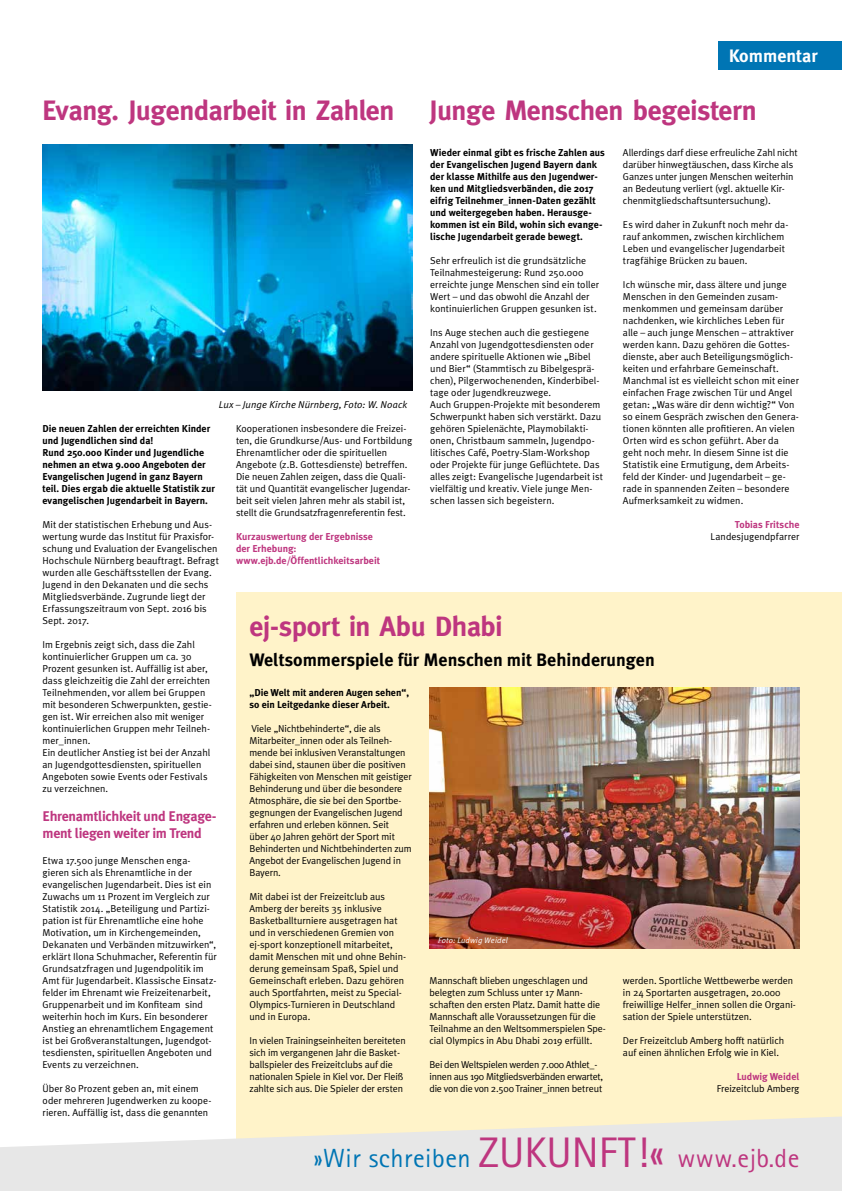
<style>
.page{position:relative;width:842px;height:1191px;background:#fff}
.page>*{position:absolute;margin:0;border:0;box-sizing:border-box;transform-origin:0 0}
.t1{font:700 28px "Meta";letter-spacing:-.015em;color:#be367f}
.t2{font:26.3px "Rotis Sans Serif";letter-spacing:.02em;color:#0075b4}
.t3{font:700 18px "Meta Plus";color:#000}
.t4{font:700 18px "Meta Plus";color:#fff}
.t5{font:700 14px/16.8px "Meta Plus";letter-spacing:-.02em;color:#be367f}
.t6{font:10px/12px "Meta Plus Normal";color:#000}
.t7{font:700 10px/12px "Meta Plus";color:#000}
.t8{font:10px/12px "Meta Plus Normal";letter-spacing:-.025em;color:#000}
.t9{font:700 10px/12px "Meta Plus";color:#be367f}
.t10{font:italic 10px "Meta Plus Normal";letter-spacing:.01em;color:#000}
.t11{font:italic 8px "Meta Plus Normal";letter-spacing:.015em;color:#fff}
.s1{font-size:42.7px;color:#be367f}
.s2{color:#be367f}
</style>
<div class="page">
<div style="left:236px;top:592px;width:606px;height:554px;background:#fff3c9"></div>
<svg style="left:0;top:1116px;width:842px;height:75px;fill:#e7e7e7"></svg>
<img style="left:429px;top:687px;width:370px;height:261px">
<img style="left:43px;top:144px;width:369px;height:246px">
<div style="left:718px;top:41px;width:124px;height:28px;background:#0075b4"></div>
<h1 class="t1" style="left:43px;top:94px;width:353px">Evang. Jugendarbeit in Zahlen</h1>
<h3 class="t4" style="left:729px;top:45px;width:91px">Kommentar</h3>
<h1 class="t1" style="left:429px;top:94px;width:329px">Junge Menschen begeistern</h1>
<p class="t7" style="left:430px;top:146px;width:176px">Wieder einmal gibt es frische Zahlen aus der Evangelischen Jugend Bayern dank der klasse Mithilfe aus den Jugendwer&shy;ken und Mitgliedsverbänden, die 2017 eifrig Teilnehmer_innen-Daten gezählt und weitergegeben haben. Herausge&shy;kommen ist ein Bild, wohin sich evange&shy;lische Jugendarbeit gerade bewegt.</p>
<p class="t6" style="left:430px;top:254px;width:170px">Sehr erfreulich ist die grundsätzliche Teilnahmesteigerung: Rund 250.000 erreichte junge Menschen sind ein toller Wert – und das obwohl die Anzahl der kontinuierlichen Gruppen gesunken ist.</p>
<p class="t6" style="left:430px;top:326px;width:174px">Ins Auge stechen auch die gestiegene Anzahl von Jugendgottesdiensten oder andere spirituelle Aktionen wie „Bibel und Bier“ (Stammtisch zu Bibelgesprä&shy;chen), Pilgerwochenenden, Kinderbibel&shy;tage oder Jugendkreuzwege.<br>Auch Gruppen-Projekte mit besonderem Schwerpunkt haben sich verstärkt. Dazu gehören Spielenächte, Playmobilakti&shy;onen, Christbaum sammeln, Jugendpo&shy;litisches Café, Poetry-Slam-Workshop oder Projekte für junge Geflüchtete. Das alles zeigt: Evangelische Jugendarbeit ist vielfältig und kreativ. Viele junge Men&shy;schen lassen sich begeistern.</p>
<p class="t6" style="left:623px;top:146px;width:176px">Allerdings darf diese erfreuliche Zahl nicht darüber hinwegtäuschen, dass Kirche als Ganzes unter jungen Menschen weiterhin an Bedeutung verliert (vgl. aktuelle Kir&shy;chenmitgliedschaftsuntersuchung).</p>
<p class="t6" style="left:623px;top:218px;width:166px">Es wird daher in Zukunft noch mehr da&shy;rauf ankommen, zwischen kirchlichem Leben und evangelischer Jugendarbeit tragfähige Brücken zu bauen.</p>
<p class="t6" style="left:623px;top:278px;width:178px">Ich wünsche mir, dass ältere und junge Menschen in den Gemeinden zusam&shy;menkommen und gemeinsam darüber nachdenken, wie kirchliches Leben für alle – auch junge Menschen – attraktiver werden kann. Dazu gehören die Gottes&shy;dienste, aber auch Beteiligungsmöglich&shy;keiten und erfahrbare Gemeinschaft.<br>Manchmal ist es vielleicht schon mit einer einfachen Frage zwischen Tür und Angel getan: „Was wäre dir denn wichtig?“ Von so einem Gespräch zwischen den Genera&shy;tionen könnten alle profitieren. An vielen Orten wird es schon geführt. Aber da geht noch mehr. In diesem Sinne ist die Statistik eine Ermutigung, dem Arbeits&shy;feld der Kinder- und Jugendarbeit – ge&shy;rade in spannenden Zeiten – besondere Aufmerksamkeit zu widmen.</p>
<p class="t9" style="left:735px;top:518px;width:66px">Tobias Fritsche</p>
<p class="t6" style="left:711px;top:530px;width:90px">Landesjugendpfarrer</p>
<p class="t10" style="left:219px;top:399px;width:190px">Lux – Junge Kirche Nürnberg, Foto: W. Noack</p>
<p class="t6" style="left:236px;top:422px;width:178px">Kooperationen insbesondere die Freizei&shy;ten, die Grundkurse/Aus- und Fortbildung Ehrenamtlicher oder die spirituellen Angebote (z.B. Gottesdienste) betreffen.<br>Die neuen Zahlen zeigen, dass die Quali&shy;tät und Quantität evangelischer Jugendar&shy;beit seit vielen Jahren mehr als stabil ist, stellt die Grundsatzfragenreferentin fest.</p>
<p class="t9" style="left:236px;top:530px;width:146px">Kurzauswertung der Ergebnisse der Erhebung: www.ejb.de/Öffentlichkeitsarbeit</p>
<p class="t7" style="left:43px;top:422px;width:174px">Die neuen Zahlen der erreichten Kinder und Jugendlichen sind da!<br>Rund 250.000 Kinder und Jugendliche nehmen an etwa 9.000 Angeboten der Evangelischen Jugend in ganz Bayern teil. Dies ergab die aktuelle Statistik zur evangelischen Jugendarbeit in Bayern.</p>
<p class="t6" style="left:43px;top:518px;width:178px">Mit der statistischen Erhebung und Aus&shy;wertung wurde das Institut für Praxisfor&shy;schung und Evaluation der Evangelischen Hochschule Nürnberg beauftragt. Befragt wurden alle Geschäftsstellen der Evang.<br>Jugend in den Dekanaten und die sechs Mitgliedsverbände. Zugrunde liegt der Erfassungszeitraum von Sept. 2016 bis Sept. 2017.</p>
<p class="t6" style="left:43px;top:638px;width:170px">Im Ergebnis zeigt sich, dass die Zahl kontinuierlicher Gruppen um ca. 30<br>Prozent gesunken ist. Auffällig ist aber, dass gleichzeitig die Zahl der erreichten Teilnehmenden, vor allem bei Gruppen mit besonderen Schwerpunkten, gestie&shy;gen ist. Wir erreichen also mit weniger kontinuierlichen Gruppen mehr Teilneh&shy;mer_innen.<br>Ein deutlicher Anstieg ist bei der Anzahl an Jugendgottesdiensten, spirituellen Angeboten sowie Events oder Festivals zu verzeichnen.</p>
<h3 class="t5" style="left:43px;top:807px;width:175px">Ehrenamtlichkeit und Engage&shy;ment liegen weiter im Trend</h3>
<p class="t6" style="left:43px;top:854px;width:176px">Etwa 17.500 junge Menschen enga&shy;gieren sich als Ehrenamtliche in der evangelischen Jugendarbeit. Dies ist ein Zuwachs um 11 Prozent im Vergleich zur Statistik 2014. „Beteiligung und Partizi&shy;pation ist für Ehrenamtliche eine hohe Motivation, um in Kirchengemeinden, Dekanaten und Verbänden mitzuwirken“, erklärt Ilona Schuhmacher, Referentin für Grundsatzfragen und Jugendpolitik im Amt für Jugendarbeit. Klassische Einsatz&shy;felder im Ehrenamt wie Freizeitenarbeit, Gruppenarbeit und im Konfiteam sind weiterhin hoch im Kurs. Ein besonderer Anstieg an ehrenamtlichem Engagement ist bei Großveranstaltungen, Jugendgot&shy;tesdiensten, spirituellen Angeboten und Events zu verzeichnen.</p>
<p class="t6" style="left:43px;top:1082px;width:170px">Über 80 Prozent geben an, mit einem oder mehreren Jugendwerken zu koope&shy;rieren. Auffällig ist, dass die genannten</p>
<h1 class="t1" style="left:249px;top:610px;width:255px">ej-sport in Abu Dhabi</h1>
<h3 class="t3" style="left:249px;top:649px;width:407px">Weltsommerspiele für Menschen mit Behinderungen</h3>
<p class="t7" style="left:249px;top:686px;width:161px">„Die Welt mit anderen Augen sehen“, so ein Leitgedanke dieser Arbeit.</p>
<p class="t6" style="left:249px;top:722px;width:164px">Viele „Nichtbehinderte“, die als Mitarbeiter_innen oder als Teilneh&shy;mende bei inklusiven Veranstaltungen dabei sind, staunen über die positiven Fähigkeiten von Menschen mit geistiger Behinderung und über die besondere Atmosphäre, die sie bei den Sportbe&shy;gegnungen der Evangelischen Jugend erfahren und erleben können. Seit<br>über 40 Jahren gehört der Sport mit Behinderten und Nichtbehinderten zum Angebot der Evangelischen Jugend in Bayern.</p>
<p class="t6" style="left:249px;top:890px;width:157px">Mit dabei ist der Freizeitclub aus Amberg der bereits 35 inklusive Basketballturniere ausgetragen hat und in verschiedenen Gremien von ej-sport konzeptionell mitarbeitet, damit Menschen mit und ohne Behin&shy;derung gemeinsam Spaß, Spiel und Gemeinschaft erleben. Dazu gehören auch Sportfahrten, meist zu Special-Olympics-Turnieren in Deutschland und in Europa.</p>
<p class="t6" style="left:249px;top:1034px;width:158px">In vielen Trainingseinheiten bereiteten sich im vergangenen Jahr die Basket&shy;ballspieler des Freizeitclubs auf die nationalen Spiele in Kiel vor. Der Fleiß zahlte sich aus. Die Spieler der ersten</p>
<p class="t11" style="left:438px;top:935px;width:71px">Foto: Ludwig Weidel</p>
<p class="t6" style="left:623px;top:974px;width:174px">werden. Sportliche Wettbewerbe werden in 24 Sportarten ausgetragen, 20.000 freiwillige Helfer_innen sollen die Organi&shy;sation der Spiele unterstützen.</p>
<p class="t6" style="left:623px;top:1034px;width:163px">Der Freizeitclub Amberg hofft natürlich auf einen ähnlichen Erfolg wie in Kiel.</p>
<p class="t9" style="left:737px;top:1070px;width:64px">Ludwig Weidel</p>
<p class="t6" style="left:717px;top:1082px;width:84px">Freizeitclub Amberg</p>
<p class="t6" style="left:429px;top:974px;width:178px">Mannschaft blieben ungeschlagen und belegten zum Schluss unter 17 Mann&shy;schaften den ersten Platz. Damit hatte die Mannschaft alle Voraussetzungen für die Teilnahme an den Weltsommerspielen Spe&shy;cial Olympics in Abu Dhabi 2019 erfüllt.</p>
<p class="t8" style="left:429px;top:1058px;width:175px">Bei den Weltspielen werden 7.000 Athlet_- innen aus 190 Mitgliedsverbänden erwartet, die von die von 2.500 Trainer_innen betreut</p>
<h2 class="t2" style="left:313px;top:1142px;width:487px">»Wir schreiben <span class="s1">ZUKUNFT!«</span> <span class="s2">www.ejb.de</span></h2>
</div>
